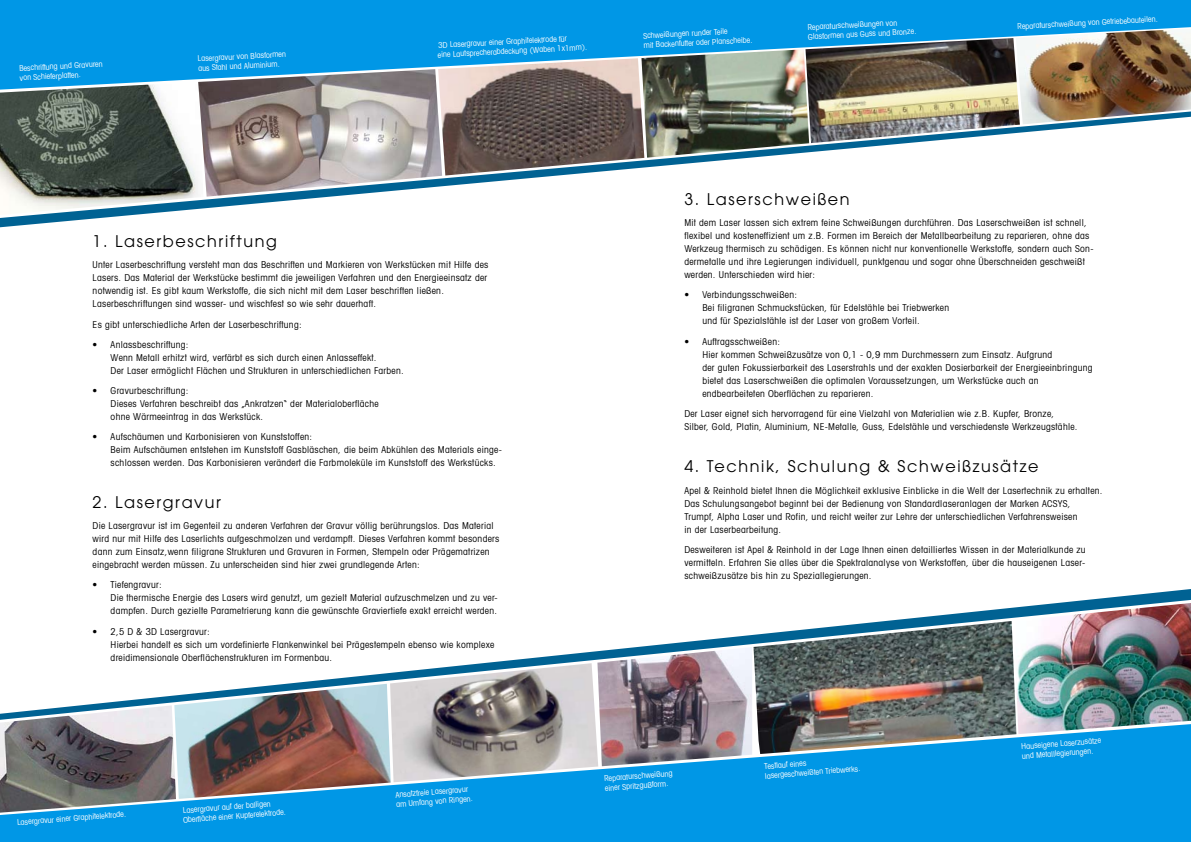
<style>
.page{position:relative;width:1191px;height:842px;background:#fff}
.page>*{position:absolute;margin:0;border:0;box-sizing:border-box;transform-origin:0 0}
.t1{font:16px "Avant Garde";letter-spacing:.1em;color:#000}
.t2{font:condensed 9.5px/13px "Avant Garde";letter-spacing:.03em;color:#000}
.t3{font:condensed 8px/9.6px "Avant Garde";color:#fff}
</style>
<div class="page">
<svg style="left:0;top:124px;width:1113px;height:103px"></svg>
<svg style="left:84px;top:589px;width:1107px;height:116px"></svg>
<div style="left:0;top:734px;width:1191px;height:108px;background:#0097e6"></div>
<div style="left:0;top:0;width:1191px;height:82px;background:#0097e6"></div>
<img style="left:0;top:705px;width:176px;height:108px">
<img style="left:174px;top:684px;width:217px;height:115px">
<img style="left:390px;top:663px;width:208px;height:119px">
<img style="left:597px;top:647px;width:155px;height:119px">
<img style="left:1016px;top:603px;width:175px;height:131px">
<img style="left:753px;top:621px;width:263px;height:133px">
<img style="left:1015px;top:29px;width:176px;height:95px">
<img style="left:438px;top:58px;width:206px;height:117px">
<img style="left:0;top:82px;width:203px;height:133px">
<img style="left:641px;top:49px;width:168px;height:109px">
<img style="left:198px;top:69px;width:244px;height:128px">
<img style="left:805px;top:38px;width:214px;height:105px">
<p class="t3" style="left:19px;top:63px;width:85px;rotate:-3deg">Beschriftung und Gravuren von Schieferplatten.</p>
<p class="t3" style="left:197px;top:54px;width:90px;rotate:-3deg">Lasergravur von Blasformen aus Stahl und Aluminium.</p>
<p class="t3" style="left:437px;top:40px;width:151px;rotate:-3deg">3D Lasergravur einer Graphitelektrode für<br>eine Lautsprecherabdeckung (Waben 1x1mm).</p>
<p class="t3" style="left:643px;top:31px;width:110px;rotate:-3deg">Schweißungen runder Teile<br>mit Backenfutter oder Planscheibe.</p>
<p class="t3" style="left:807px;top:22px;width:110px;rotate:-3deg">Reparaturschweißungen von<br>Glasformen aus Guss und Bronze.</p>
<p class="t3" style="left:1017px;top:21px;width:142px;rotate:-3deg">Reparaturschweißung von Getriebebauteilen.</p>
<h1 class="t1" style="left:93px;top:232px;width:186px">1. Laserbeschriftung</h1>
<p class="t2" style="left:93px;top:258px;width:397px">Unter Laserbeschriftung versteht man das Beschriften und Markieren von Werkstücken mit Hilfe des Lasers. Das Material der Werkstücke bestimmt die jeweiligen Verfahren und den Energieeinsatz der notwendig ist. Es gibt kaum Werkstoffe, die sich nicht mit dem Laser beschriften ließen.<br>Laserbeschriftungen sind wasser- und wischfest so wie sehr dauerhaft.</p>
<p class="t2" style="left:93px;top:317px;width:210px">Es gibt unterschiedliche Arten der Laserbeschriftung:</p>
<p class="t2" style="left:111px;top:338px;width:295px;text-indent:-18px">• Anlassbeschriftung:<br>Wenn Metall erhitzt wird, verfärbt es sich durch einen Anlasseffekt.<br>Der Laser ermöglicht Flächen und Strukturen in unterschiedlichen Farben.</p>
<p class="t2" style="left:111px;top:384px;width:269px;text-indent:-18px">• Gravurbeschriftung:<br>Dieses Verfahren beschreibt das „Ankratzen“ der Materialoberfläche ohne Wärmeeintrag in das Werkstück.</p>
<p class="t2" style="left:111px;top:430px;width:393px;text-indent:-18px">• Aufschäumen und Karbonisieren von Kunststoffen:<br>Beim Aufschäumen entstehen im Kunststoff Gasbläschen, die beim Abkühlen des Materials einge&shy;schlossen werden. Das Karbonisieren verändert die Farbmoleküle im Kunststoff des Werkstücks.</p>
<h1 class="t1" style="left:93px;top:493px;width:130px">2. Lasergravur</h1>
<p class="t2" style="left:93px;top:519px;width:408px">Die Lasergravur ist im Gegenteil zu anderen Verfahren der Gravur völlig berührungslos. Das Material wird nur mit Hilfe des Laserlichts aufgeschmolzen und verdampft. Dieses Verfahren kommt besonders dann zum Einsatz,wenn filigrane Strukturen und Gravuren in Formen, Stempeln oder Prägematrizen eingebracht werden müssen. Zu unterscheiden sind hier zwei grundlegende Arten:</p>
<p class="t2" style="left:111px;top:578px;width:389px;text-indent:-18px">• Tiefengravur:<br>Die thermische Energie des Lasers wird genutzt, um gezielt Material aufzuschmelzen und zu ver&shy;dampfen. Durch gezielte Parametrierung kann die gewünschte Graviertiefe exakt erreicht werden.</p>
<p class="t2" style="left:111px;top:624px;width:385px;text-indent:-18px">• 2,5 D &amp; 3D Lasergravur:<br>Hierbei handelt es sich um vordefinierte Flankenwinkel bei Prägestempeln ebenso wie komplexe dreidimensionale Oberflächenstrukturen im Formenbau.</p>
<p class="t3" style="left:17px;top:818px;width:111px;rotate:-5deg">Lasergravur einer Graphitelektrode.</p>
<p class="t3" style="left:182px;top:806px;width:105px;rotate:-5deg">Lasergravur auf der balligen<br>Oberfl äche einer Kupferelektrode.</p>
<p class="t3" style="left:395px;top:790px;width:78px;rotate:-5deg">Ansatzfreie Lasergravur am Umfang von Ringen.</p>
<h1 class="t1" style="left:684px;top:190px;width:167px">3. Laserschweißen</h1>
<p class="t2" style="left:684px;top:216px;width:411px">Mit dem Laser lassen sich extrem feine Schweißungen durchführen. Das Laserschweißen ist schnell, flexibel und kosteneffizient um z.B. Formen im Bereich der Metallbearbeitung zu reparieren, ohne das Werkzeug thermisch zu schädigen. Es können nicht nur konventionelle Werkstoffe, sondern auch Son&shy;dermetalle und ihre Legierungen individuell, punktgenau und sogar ohne Überschneiden geschweißt werden. Unterschieden wird hier:</p>
<p class="t2" style="left:702px;top:288px;width:248px;text-indent:-18px">• Verbindungsschweißen:<br>Bei filigranen Schmuckstücken, für Edelstähle bei Triebwerken und für Spezialstähle ist der Laser von großem Vorteil.</p>
<p class="t2" style="left:702px;top:334px;width:392px;text-indent:-18px">• Auftragsschweißen:<br>Hier kommen Schweißzusätze von 0,1 - 0,9 mm Durchmessern zum Einsatz. Aufgrund<br>der guten Fokussierbarkeit des Laserstrahls und der exakten Dosierbarkeit der Energieeinbringung bietet das Laserschweißen die optimalen Voraussetzungen, um Werkstücke auch an endbearbeiteten Oberflächen zu reparieren.</p>
<p class="t2" style="left:684px;top:407px;width:395px">Der Laser eignet sich hervorragend für eine Vielzahl von Materialien wie z.B. Kupfer, Bronze,<br>Silber, Gold, Platin, Aluminium, NE-Metalle, Guss, Edelstähle und verschiedenste Werkzeugstähle.</p>
<h1 class="t1" style="left:684px;top:457px;width:356px">4. Technik, Schulung &amp; Schweißzusätze</h1>
<p class="t2" style="left:684px;top:484px;width:420px">Apel &amp; Reinhold bietet Ihnen die Möglichkeit exklusive Einblicke in die Welt der Lasertechnik zu erhalten.<br>Das Schulungsangebot beginnt bei der Bedienung von Standardlaseranlagen der Marken ACSYS, Trumpf, Alpha Laser und Rofin, und reicht weiter zur Lehre der unterschiedlichen Verfahrensweisen<br>in der Laserbearbeitung.</p>
<p class="t2" style="left:684px;top:543px;width:403px;text-align:justify">Desweiteren ist Apel &amp; Reinhold in der Lage Ihnen einen detailliertes Wissen in der Materialkunde zu vermitteln. Erfahren Sie alles über die Spektralanalyse von Werkstoffen, über die hauseigenen Laser&shy;schweißzusätze bis hin zu Speziallegierungen.</p>
<p class="t3" style="left:604px;top:774px;width:70px;rotate:-5deg">Reparaturschweißung einer Spritzgußform.</p>
<p class="t3" style="left:764px;top:761px;width:97px;line-height:9.9px;rotate:-5deg">Testlauf eines lasergeschweißten Triebwerks.</p>
<p class="t3" style="left:1020px;top:742px;width:82px;rotate:-5deg">Hauseigene Laserzusätze und Metalllegierungen.</p>
</div>
